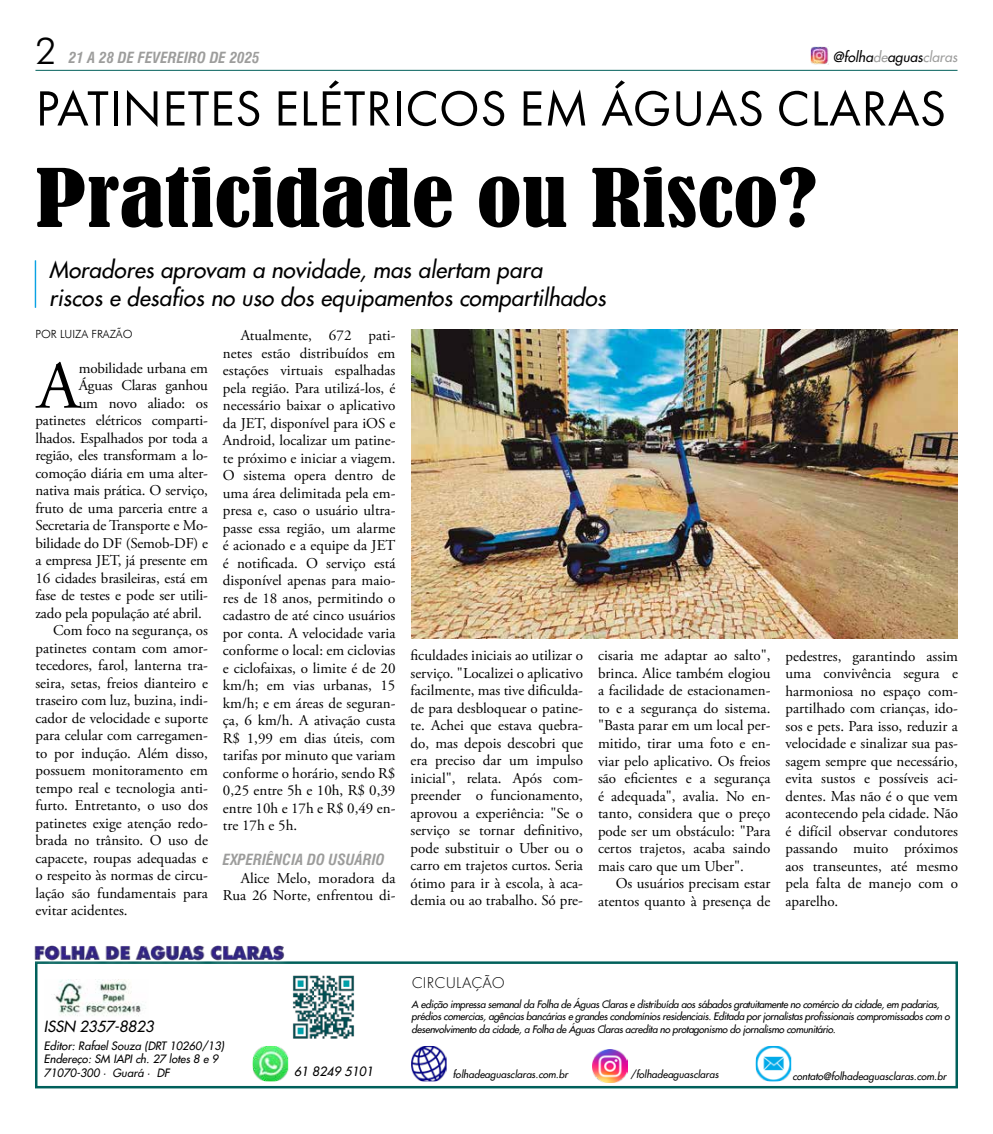
<style>
.page{position:relative;width:993px;height:1134px;background:#fff}
.page>*{position:absolute;margin:0;border:0;box-sizing:border-box;transform-origin:0 0}
.t1{font:condensed 75px "Bernard";color:#000;scale:1.25 1}
.t2{font:67.75px "Adobe Garamond Pro";color:#000}
.t3{font:51.25px "Futura PT";letter-spacing:.01em;color:#000}
.t4{font:300 37px "Futura BT";color:#000}
.t5{font:italic 22.5px/27.5px "Futura 2";color:#000}
.t6{font:300 16.25px "Futura PT";letter-spacing:.01em;color:#000}
.t7{font:15px/17.5px "Adobe Garamond Pro";color:#000;text-align:justify}
.t8{font:italic 700 condensed 15px "Swiss 721 BT";color:#9d9d9c}
.t9{font:italic 15px "Futura 2";color:#000}
.t10{font:italic 13.75px "Futura 2";color:#000}
.t11{font:italic 12.5px "Futura 2";color:#000}
.t12{font:italic 11.25px/13.5px "Futura 2";color:#000}
.t13{font:300 11.25px "Futura BT";color:#000}
.t14{font:italic 10px/12.5px "Futura 2";letter-spacing:-.03em;color:#000}
.t15{font:italic 10px "Futura 2";color:#000}
.s1{color:#9d9d9c}
</style>
<div class="page">
<hr style="left:35px;top:70px;width:922px;height:1px;background:#00605b">
<img style="left:810px;top:47px;width:18px;height:17px">
<div style="left:35px;top:961px;width:922px;height:127px;border:2px solid #00605b"></div>
<img style="left:755px;top:1046px;width:36px;height:35px">
<img style="left:411px;top:1046px;width:35px;height:35px">
<img style="left:252px;top:1046px;width:36px;height:35px">
<img style="left:54px;top:980px;width:92px;height:36px">
<img style="left:286px;top:975px;width:69px;height:72px">
<img style="left:592px;top:1049px;width:35px;height:33px">
<img style="left:34px;top:945px;width:256px;height:24px">
<hr style="left:35px;top:260px;width:1px;height:48px;background:#009fe3">
<img style="left:411px;top:329px;width:546px;height:310px">
<h3 class="t4" style="left:35px;top:28px;width:23px">2</h3>
<p class="t8" style="left:69px;top:49px;width:192px">21 A 28 DE FEVEREIRO DE 2025</p>
<p class="t10" style="left:832px;top:48px;width:126px">@folha<span class="s1">de</span>aguas<span class="s1">claras</span></p>
<h3 class="t3" style="left:36px;top:78px;width:911px">PATINETES ELÉTRICOS EM ÁGUAS CLARAS</h3>
<h1 class="t1" style="left:35px;top:155px;width:626px">Praticidade ou Risco?</h1>
<h3 class="t5" style="left:49px;top:256px;width:558px">Moradores aprovam a novidade, mas alertam para<br>riscos e desafios no uso dos equipamentos compartilhados</h3>
<p class="t13" style="left:35px;top:327px;width:99px">POR LUIZA FRAZÃO</p>
<h2 class="t2" style="left:37px;top:345px;width:44px">A</h2>
<p class="t7" style="left:79px;top:360px;width:131px">mobilidade urbana em</p>
<p class="t7" style="left:79px;top:377px;width:131px">Águas Claras ganhou</p>
<p class="t7" style="left:79px;top:395px;width:131px">um novo aliado: os</p>
<p class="t7" style="left:35px;top:412px;width:174px">patinetes elétricos comparti-</p>
<p class="t7" style="left:35px;top:430px;width:174px">lhados. Espalhados por toda a</p>
<p class="t7" style="left:35px;top:447px;width:174px">região, eles transformam a lo-</p>
<p class="t7" style="left:35px;top:465px;width:174px">comoção diária em uma alter-</p>
<p class="t7" style="left:35px;top:482px;width:174px">nativa mais prática. O serviço,</p>
<p class="t7" style="left:35px;top:500px;width:174px">fruto de uma parceria entre a</p>
<p class="t7" style="left:35px;top:517px;width:174px">Secretaria de Transporte e Mo-</p>
<p class="t7" style="left:35px;top:535px;width:174px">bilidade do DF (Semob-DF) e</p>
<p class="t7" style="left:35px;top:552px;width:174px">a empresa JET, já presente em</p>
<p class="t7" style="left:35px;top:570px;width:174px">16 cidades brasileiras, está em</p>
<p class="t7" style="left:35px;top:587px;width:174px">fase de testes e pode ser utili-</p>
<p class="t7" style="left:35px;top:605px;width:168px">zado pela população até abril.</p>
<p class="t7" style="left:53px;top:622px;width:156px">Com foco na segurança, os</p>
<p class="t7" style="left:35px;top:640px;width:174px">patinetes contam com amor-</p>
<p class="t7" style="left:35px;top:657px;width:174px">tecedores, farol, lanterna tra-</p>
<p class="t7" style="left:35px;top:675px;width:174px">seira, setas, freios dianteiro e</p>
<p class="t7" style="left:35px;top:692px;width:174px">traseiro com luz, buzina, indi-</p>
<p class="t7" style="left:35px;top:710px;width:174px">cador de velocidade e suporte</p>
<p class="t7" style="left:35px;top:727px;width:174px">para celular com carregamen-</p>
<p class="t7" style="left:35px;top:745px;width:174px">to por indução. Além disso,</p>
<p class="t7" style="left:35px;top:762px;width:174px">possuem monitoramento em</p>
<p class="t7" style="left:35px;top:780px;width:174px">tempo real e tecnologia anti-</p>
<p class="t7" style="left:35px;top:797px;width:174px">furto. Entretanto, o uso dos</p>
<p class="t7" style="left:35px;top:815px;width:174px">patinetes exige atenção redo-</p>
<p class="t7" style="left:35px;top:832px;width:174px">brada no trânsito. O uso de</p>
<p class="t7" style="left:35px;top:850px;width:174px">capacete, roupas adequadas e</p>
<p class="t7" style="left:35px;top:867px;width:174px">o respeito às normas de circu-</p>
<p class="t7" style="left:35px;top:885px;width:174px">lação são fundamentais para</p>
<p class="t7" style="left:35px;top:902px;width:94px">evitar acidentes.</p>
<p class="t7" style="left:223px;top:327px;width:174px;text-indent:18px">Atualmente, 672 pati&shy;netes estão distribuídos em estações virtuais espalhadas pela região. Para utilizá-los, é necessário baixar o aplicativo da JET, disponível para iOS e Android, localizar um patine&shy;te próximo e iniciar a viagem.<br>O sistema opera dentro de uma área delimitada pela em&shy;presa e, caso o usuário ultra&shy;passe essa região, um alarme é acionado e a equipe da JET é notificada. O serviço está disponível apenas para maio&shy;res de 18 anos, permitindo o cadastro de até cinco usuários por conta. A velocidade varia conforme o local: em ciclovias e ciclofaixas, o limite é de 20 km/h; em vias urbanas, 15 km/h; e em áreas de seguran&shy;ça, 6 km/h. A ativação custa R$ 1,99 em dias úteis, com tarifas por minuto que variam conforme o horário, sendo R$ 0,25 entre 5h e 10h, R$ 0,39 entre 10h e 17h e R$ 0,49 en&shy;tre 17h e 5h.</p>
<p class="t8" style="left:223px;top:851px;width:163px">EXPERIÊNCIA DO USUÁRIO</p>
<p class="t7" style="left:223px;top:870px;width:174px;text-align:right">Alice Melo, moradora da<br>Rua 26 Norte, enfrentou di-</p>
<p class="t7" style="left:410px;top:647px;width:174px">ficuldades iniciais ao utilizar o serviço. "Localizei o aplicativo facilmente, mas tive dificulda&shy;de para desbloquear o patine&shy;te. Achei que estava quebra&shy;do, mas depois descobri que era preciso dar um impulso inicial", relata. Após com&shy;preender o funcionamento, aprovou a experiência: "Se o serviço se tornar definitivo, pode substituir o Uber ou o carro em trajetos curtos. Seria ótimo para ir à escola, à aca&shy;demia ou ao trabalho. Só pre-</p>
<p class="t7" style="left:597px;top:647px;width:174px">cisaria me adaptar ao salto", brinca. Alice também elogiou a facilidade de estacionamen&shy;to e a segurança do sistema. "Basta parar em um local per&shy;mitido, tirar uma foto e en&shy;viar pelo aplicativo. Os freios são eficientes e a segurança é adequada", avalia. No en&shy;tanto, considera que o preço pode ser um obstáculo: "Para certos trajetos, acaba saindo mais caro que um Uber".</p>
<p class="t7" style="left:597px;top:875px;width:174px;text-align:right">Os usuários precisam estar atentos quanto à presença de</p>
<p class="t7" style="left:785px;top:647px;width:174px">pedestres, garantindo assim uma convivência segura e harmoniosa no espaço com&shy;partilhado com crianças, ido&shy;sos e pets. Para isso, reduzir a velocidade e sinalizar sua pas&shy;sagem sempre que necessário, evita sustos e possíveis aci&shy;dentes. Mas não é o que vem acontecendo pela cidade. Não é difícil observar condutores passando muito próximos aos transeuntes, até mesmo pela falta de manejo com o aparelho.</p>
<p class="t6" style="left:411px;top:973px;width:94px">CIRCULAÇÃO</p>
<p class="t9" style="left:44px;top:1017px;width:111px">ISSN 2357-8823</p>
<p class="t12" style="left:44px;top:1039px;width:182px">Editor: Rafael Souza (DRT 10260/13)<br>Endereço: SM IAPI ch. 27 lotes 8 e 9<br>71070-300 • Guará • DF</p>
<p class="t14" style="left:411px;top:998px;width:539px">A edição impressa semanal da Folha de Águas Claras e distribuída aos sábados gratuitamente no comércio da cidade, em padarias, prédios comercias, agências bancárias e grandes condomínios residenciais. Editada por jornalistas profissionais compromissados com o desenvolvimento da cidade, a Folha de Águas Claras acredita no protagonismo do jornalismo comunitário.</p>
<p class="t11" style="left:294px;top:1063px;width:81px">61 8249 5101</p>
<p class="t15" style="left:453px;top:1068px;width:116px">folhadeaguasclaras.com.br</p>
<p class="t15" style="left:630px;top:1068px;width:90px">/folhadeaguasclaras</p>
<p class="t15" style="left:792px;top:1069px;width:155px">contato@folhadeaguasclaras.com.br</p>
</div>
